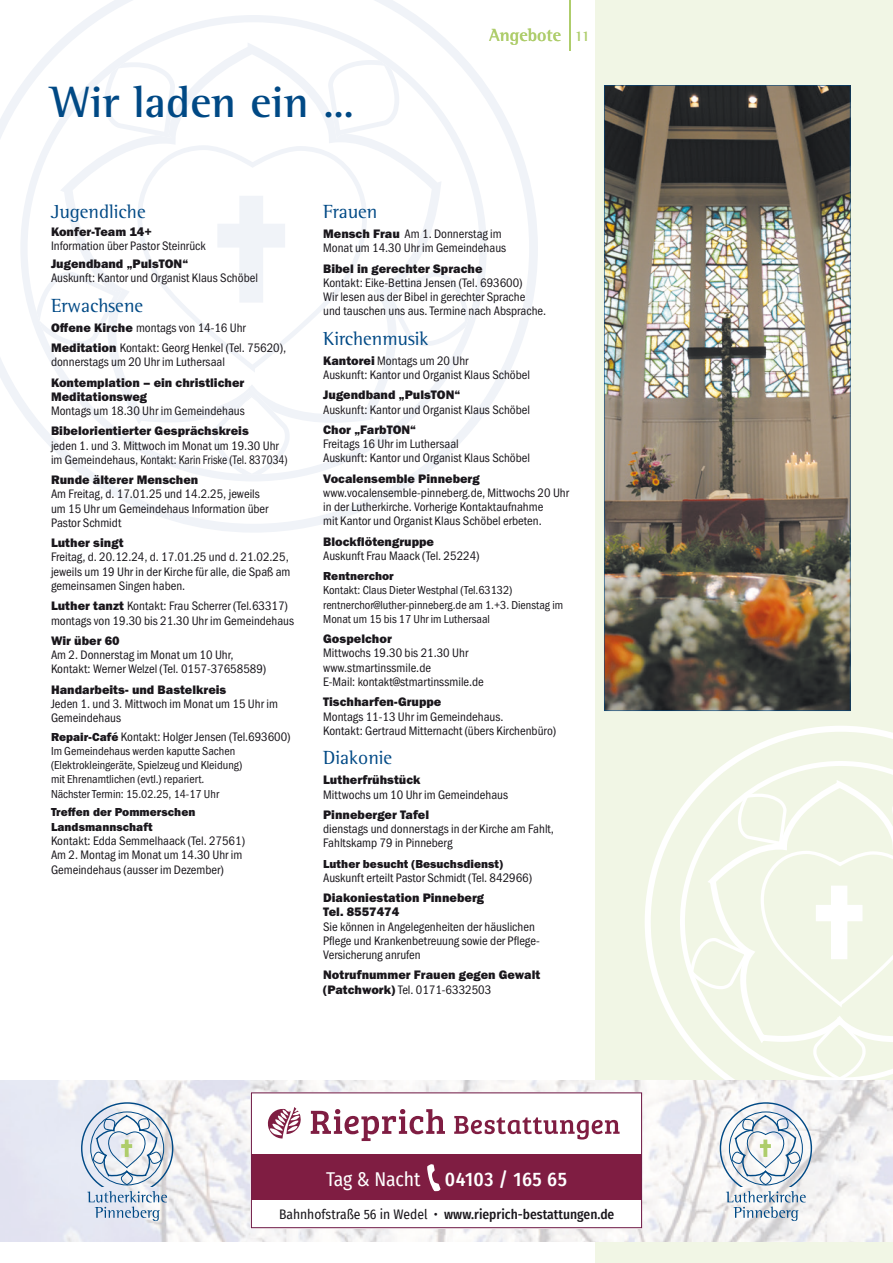
<style>
.page{position:relative;width:893px;height:1263px;background:#fff}
.page>*{position:absolute;margin:0;border:0;box-sizing:border-box;transform-origin:0 0}
.t1{font:700 45px "Rotis Semi Serif Std";color:#004985}
.t2{font:19.5px "Rotis Semi Serif Std";color:#004985}
.t3{font:500 19.5px "Fira Sans Condensed";letter-spacing:.025em;color:#fff}
.t4{font:19.5px "Fira Sans Condensed";letter-spacing:-.01em;color:#fff}
.t5{font:700 18px "Rotis Semi Serif Std";color:#aecd6b}
.t6{font:700 15px "Rotis Semi Serif Std";color:#aecd6b}
.t7{font:500 13.5px "Fira Sans Condensed";color:#1a171c}
.t8{font:12.75px/14.2px "Franklin Gothic URW Cond";color:#1a171c}
.t9{font:12.75px/14.2px "Franklin Gothic URW Hea";color:#1a171c}
.t10{font:12px/14.2px "Franklin Gothic URW Cond";color:#1a171c}
.t11{font:12px/14.2px "Franklin Gothic URW Hea";color:#1a171c}
.s1{font-family:"Franklin Gothic URW Hea"}
.s2{font-family:"Franklin Gothic URW Hea";font-size:12px}
.s3{font-weight:400}
</style>
<div class="page">
<div style="left:595px;top:0;width:298px;height:1263px;background:#f1f6e5"></div>
<hr style="left:569px;top:0;width:2px;height:50px;background:#aecd6b">
<svg style="left:645px;top:726px;width:248px;height:354px"></svg>
<svg style="left:816px;top:885px;width:46px;height:74px"></svg>
<svg style="left:0;top:0;width:538px;height:532px"></svg>
<svg style="left:217px;top:196px;width:68px;height:107px"></svg>
<img style="left:604px;top:85px;width:246px;height:626px">
<img style="left:0;top:1080px;width:893px;height:162px">
<div style="left:251px;top:1092px;width:391px;height:136px;background:#fff"></div>
<div style="left:251px;top:1155px;width:391px;height:45px;background:#7f1d42"></div>
<svg style="left:311px;top:1109px;width:134px;height:32px"></svg>
<svg style="left:454px;top:1116px;width:166px;height:23px"></svg>
<svg style="left:267px;top:1107px;width:34px;height:31px"></svg>
<div style="left:251px;top:1092px;width:391px;height:136px;border:1px solid #711c47"></div>
<svg style="left:81px;top:1102px;width:92px;height:119px"></svg>
<svg style="left:720px;top:1102px;width:92px;height:119px"></svg>
<h1 class="t1" style="left:51px;top:74px;width:305px">Wir laden ein …</h1>
<h3 class="t5" style="left:489px;top:24px;width:74px">Angebote</h3>
<p class="t6" style="left:575px;top:27px;width:17px">11</p>
<h2 class="t2" style="left:51px;top:200px;width:96px">Jugendliche</h2>
<p class="t9" style="left:51px;top:224px;width:102px">Konfer-Team 14+</p>
<p class="t8" style="left:51px;top:238px;width:156px">Information über Pastor Steinrück</p>
<p class="t9" style="left:51px;top:256px;width:139px">Jugendband „PulsTON“</p>
<p class="t8" style="left:51px;top:270px;width:208px">Auskunft: Kantor und Organist Klaus Schöbel</p>
<h2 class="t2" style="left:51px;top:294px;width:94px">Erwachsene</h2>
<p class="t8" style="left:51px;top:317px;width:237px;line-height:20.2px"><span class="s1">Offene Kirche</span> montags von 14-16 Uhr<br><span class="s1">Meditation</span> Kontakt: Georg Henkel (Tel. 75620),</p>
<p class="t8" style="left:51px;top:354px;width:176px">donnerstags um 20 Uhr im Luthersaal</p>
<p class="t9" style="left:51px;top:375px;width:195px">Kontemplation – ein christlicher<br>Meditationsweg</p>
<p class="t8" style="left:51px;top:403px;width:195px">Montags um 18.30 Uhr im Gemeindehaus</p>
<p class="t9" style="left:51px;top:424px;width:199px">Bibelorientierter Gesprächskreis</p>
<p class="t8" style="left:51px;top:437px;width:238px">jeden 1. und 3. Mittwoch im Monat um 19.30 Uhr im Gemeindehaus, Kontakt: Karin Friske (Tel. 837034)</p>
<p class="t9" style="left:51px;top:472px;width:149px">Runde älterer Menschen</p>
<p class="t8" style="left:51px;top:486px;width:219px">Am Freitag, d. 17.01.25 und 14.2.25, jeweils um 15 Uhr um Gemeindehaus Information über<br>Pastor Schmidt</p>
<p class="t9" style="left:51px;top:535px;width:74px">Luther singt</p>
<p class="t8" style="left:51px;top:549px;width:241px">Freitag, d. 20.12.24, d. 17.01.25 und d. 21.02.25, jeweils um 19 Uhr in der Kirche für alle, die Spaß am gemeinsamen Singen haben.</p>
<p class="t8" style="left:51px;top:598px;width:245px"><span class="s1">Luther tanzt</span> Kontakt: Frau Scherrer (Tel.63317) montags von 19.30 bis 21.30 Uhr im Gemeindehaus</p>
<p class="t9" style="left:51px;top:633px;width:70px">Wir über 60</p>
<p class="t8" style="left:51px;top:647px;width:217px">Am 2. Donnerstag im Monat um 10 Uhr,<br>Kontakt: Werner Welzel (Tel. 0157-37658589)</p>
<p class="t9" style="left:51px;top:682px;width:177px">Handarbeits- und Bastelkreis</p>
<p class="t8" style="left:51px;top:695px;width:228px">Jeden 1. und 3. Mittwoch im Monat um 15 Uhr im<br>Gemeindehaus</p>
<p class="t8" style="left:51px;top:728px;width:241px"><span class="s2">Repair-Café</span> Kontakt: Holger Jensen (Tel.693600)</p>
<p class="t10" style="left:51px;top:743px;width:193px">Im Gemeindehaus werden kaputte Sachen (Elektrokleingeräte, Spielzeug und Kleidung) mit Ehrenamtlichen (evtl.) repariert.<br>Nächster Termin: 15.02.25, 14-17 Uhr</p>
<p class="t11" style="left:51px;top:805px;width:146px">Treffen der Pommerschen<br>Landsmannschaft</p>
<p class="t8" style="left:51px;top:833px;width:195px">Kontakt: Edda Semmelhaack (Tel. 27561)<br>Am 2. Montag im Monat um 14.30 Uhr im<br>Gemeindehaus (ausser im Dezember)</p>
<h2 class="t2" style="left:323px;top:200px;width:56px">Frauen</h2>
<p class="t8" style="left:323px;top:226px;width:185px"><span class="s1">Mensch Frau</span> Am 1. Donnerstag im<br>Monat um 14.30 Uhr im Gemeindehaus</p>
<p class="t9" style="left:323px;top:261px;width:161px">Bibel in gerechter Sprache</p>
<p class="t8" style="left:323px;top:275px;width:224px">Kontakt: Eike-Bettina Jensen (Tel. 693600)<br>Wir lesen aus der Bibel in gerechter Sprache und tauschen uns aus. Termine nach Absprache.</p>
<h2 class="t2" style="left:323px;top:327px;width:107px">Kirchenmusik</h2>
<p class="t8" style="left:323px;top:353px;width:208px"><span class="s1">Kantorei</span> Montags um 20 Uhr<br>Auskunft: Kantor und Organist Klaus Schöbel</p>
<p class="t9" style="left:323px;top:388px;width:139px">Jugendband „PulsTON“</p>
<p class="t8" style="left:323px;top:401px;width:208px">Auskunft: Kantor und Organist Klaus Schöbel</p>
<p class="t9" style="left:323px;top:422px;width:94px">Chor „FarbTON“</p>
<p class="t8" style="left:323px;top:436px;width:208px">Freitags 16 Uhr im Luthersaal<br>Auskunft: Kantor und Organist Klaus Schöbel</p>
<p class="t9" style="left:323px;top:471px;width:158px">Vocalensemble Pinneberg</p>
<p class="t8" style="left:323px;top:485px;width:247px">www.vocalensemble-pinneberg.de, Mittwochs 20 Uhr in der Lutherkirche. Vorherige Kontaktaufnahme<br>mit Kantor und Organist Klaus Schöbel erbeten.</p>
<p class="t9" style="left:323px;top:534px;width:112px">Blockflötengruppe</p>
<p class="t8" style="left:323px;top:548px;width:158px">Auskunft Frau Maack (Tel. 25224)</p>
<p class="t11" style="left:323px;top:569px;width:72px">Rentnerchor</p>
<p class="t10" style="left:323px;top:582px;width:241px">Kontakt: Claus Dieter Westphal (Tel.63132) rentnerchor@luther-pinneberg.de am 1.+3. Dienstag im<br>Monat um 15 bis 17 Uhr im Luthersaal</p>
<p class="t9" style="left:323px;top:631px;width:70px">Gospelchor</p>
<p class="t8" style="left:323px;top:645px;width:162px">Mittwochs 19.30 bis 21.30 Uhr www.stmartinssmile.de<br>E-Mail: kontakt@stmartinssmile.de</p>
<p class="t9" style="left:323px;top:694px;width:120px">Tischharfen-Gruppe</p>
<p class="t8" style="left:323px;top:708px;width:234px">Montags 11-13 Uhr im Gemeindehaus.<br>Kontakt: Gertraud Mitternacht (übers Kirchenbüro)</p>
<h2 class="t2" style="left:323px;top:746px;width:71px">Diakonie</h2>
<p class="t9" style="left:323px;top:773px;width:99px">Lutherfrühstück</p>
<p class="t8" style="left:323px;top:786px;width:186px">Mittwochs um 10 Uhr im Gemeindehaus</p>
<p class="t9" style="left:323px;top:807px;width:108px">Pinneberger Tafel</p>
<p class="t8" style="left:323px;top:821px;width:232px">dienstags und donnerstags in der Kirche am Fahlt,<br>Fahltskamp 79 in Pinneberg</p>
<p class="t11" style="left:323px;top:856px;width:181px">Luther besucht (Besuchsdienst)</p>
<p class="t8" style="left:323px;top:870px;width:210px">Auskunft erteilt Pastor Schmidt (Tel. 842966)</p>
<p class="t9" style="left:323px;top:890px;width:162px">Diakoniestation Pinneberg<br>Tel. 8557474</p>
<p class="t8" style="left:323px;top:918px;width:218px">Sie können in Angelegenheiten der häuslichen<br>Pflege und Krankenbetreuung sowie der Pflege-<br>Versicherung anrufen</p>
<p class="t9" style="left:323px;top:968px;width:218px">Notrufnummer Frauen gegen Gewalt</p>
<p class="t8" style="left:323px;top:981px;width:170px"><span class="s1">(Patchwork)</span> Tel. 0171-6332503</p>
<h2 class="t4" style="left:326px;top:1164px;width:96px">Tag &amp; Nacht</h2>
<h2 class="t3" style="left:445px;top:1163px;width:124px">04103 / 165 65</h2>
<p class="t7" style="left:279px;top:1203px;width:337px"><span class="s3">Bahnhofstraße 56 in Wedel •</span> www.rieprich-bestattungen.de</p>
</div>
